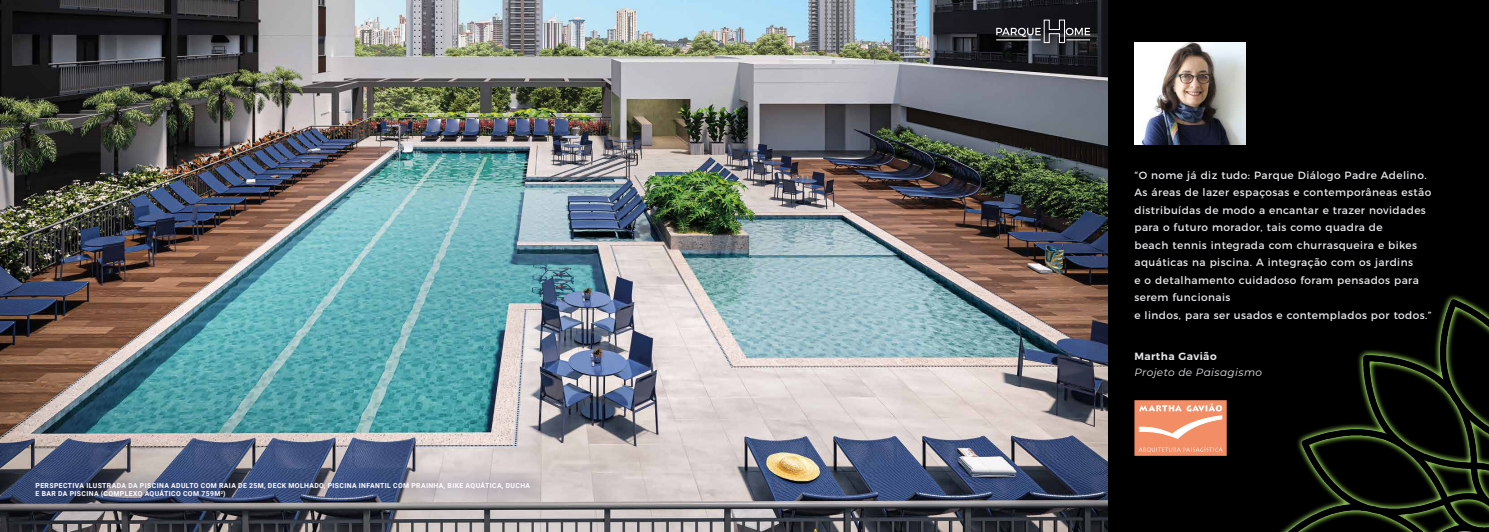
<style>
.page{position:relative;width:1489px;height:532px;background:#fff}
.page>*{position:absolute;margin:0;border:0;box-sizing:border-box;transform-origin:0 0}
.t1{font:10.5px/17.5px "Montserrat";letter-spacing:.04em;color:#e8e7ea}
.t2{font:italic 10.5px "Montserrat";letter-spacing:.04em;color:#e8e7ea}
.t3{font:600 10.5px "Montserrat";letter-spacing:.04em;color:#e8e7ea}
.t4{font:700 6.88px/8.1px "Roboto";letter-spacing:.055em;color:#fff}
</style>
<div class="page">
<div style="left:744px;top:0;width:744px;height:531px;background:#000"></div>
<img style="left:0;top:0;width:1107px;height:531px">
<img style="left:1281px;top:295px;width:207px;height:236px">
<img style="left:1134px;top:43px;width:111px;height:101px">
<div style="left:1134px;top:400px;width:92px;height:55px;background:#f28d65"></div>
<svg style="left:1139px;top:403px;width:82px;height:35px"></svg>
<svg style="left:1138px;top:446px;width:84px;height:6px"></svg>
<div style="left:17px;top:464px;width:531px;height:51px;background:#263167;opacity:.35"></div>
<svg style="left:996px;top:20px;width:94px;height:23px"></svg>
<p class="t4" style="left:36px;top:481px;width:496px">PERSPECTIVA ILUSTRADA DA PISCINA ADULTO COM RAIA DE 25M, DECK MOLHADO, PISCINA INFANTIL COM PRAINHA, BIKE AQUÁTICA, DUCHA<br>E BAR DA PISCINA (COMPLEXO AQUÁTICO COM 759M<sup>2</sup>)</p>
<p class="t1" style="left:1134px;top:165px;width:299px">“O nome já diz tudo: Parque Diálogo Padre Adelino.<br>As áreas de lazer espaçosas e contemporâneas estão distribuídas de modo a encantar e trazer novidades para o futuro morador, tais como quadra de<br>beach tennis integrada com churrasqueira e bikes aquáticas na piscina. A integração com os jardins<br>e o detalhamento cuidadoso foram pensados para serem funcionais<br>e lindos, para ser usados e contemplados por todos.”</p>
<p class="t3" style="left:1134px;top:348px;width:84px">Martha Gavião</p>
<p class="t2" style="left:1134px;top:365px;width:129px">Projeto de Paisagismo</p>
</div>
